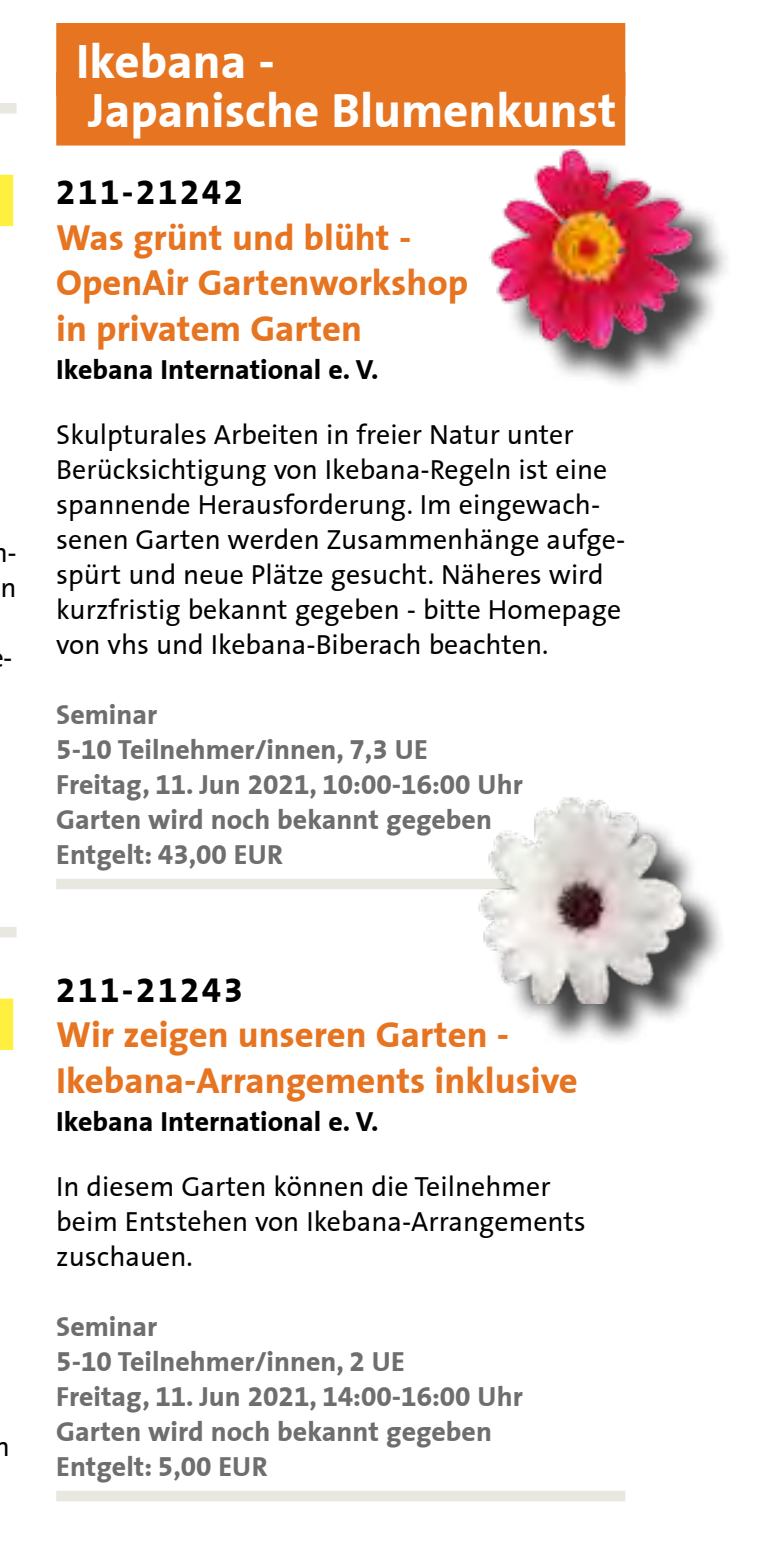
<style>
.page{position:relative;width:771px;height:1554px;background:#fff}
.page>*{position:absolute;margin:0;border:0;box-sizing:border-box;transform-origin:0 0}
.t1{font:700 49px/49px "The Sans Correspondence";color:#fff}
.t2{font:700 36.75px/45.5px "The Sans Correspondence";color:#e67421}
.t3{font:700 35px "The Sans Correspondence";letter-spacing:.075em;color:#000}
.t4{font:28px/35px "The Sans Correspondence";color:#000}
.t5{font:700 28px/35px "The Sans Correspondence";color:#6e6e6e}
.t6{font:700 28px "The Sans Correspondence";color:#000}
</style>
<div class="page">
<div style="left:0;top:103px;width:17px;height:11px;background:#e8e8e0"></div>
<div style="left:0;top:927px;width:17px;height:10px;background:#e8e8e0"></div>
<svg style="left:0;top:175px;width:13px;height:51px"></svg>
<svg style="left:0;top:999px;width:13px;height:51px"></svg>
<div style="left:56px;top:23px;width:569px;height:74px;background:#e67421"></div>
<div style="left:56px;top:72px;width:569px;height:74px;background:#e67421"></div>
<div style="left:56px;top:879px;width:569px;height:10px;background:#e8e8e0"></div>
<div style="left:56px;top:1491px;width:569px;height:10px;background:#e8e8e0"></div>
<div style="left:487px;top:804px;width:241px;height:243px;background:#000;opacity:.75"></div>
<img style="left:478px;top:797px;width:221px;height:207px">
<div style="left:497px;top:156px;width:236px;height:235px;background:#000;opacity:.75"></div>
<img style="left:488px;top:150px;width:211px;height:211px">
<p class="t4" style="left:0;top:536px;width:18px">- n</p>
<p class="t4" style="left:3px;top:641px;width:11px">-</p>
<h1 class="t1" style="left:76px;top:38px;width:542px">Ikebana -<br>Japanische Blumenkunst</h1>
<p class="t3" style="left:56px;top:174px;width:188px">211-21242</p>
<h2 class="t2" style="left:56px;top:216px;width:413px">Was grünt und blüht -<br>OpenAir Gartenworkshop in privatem Garten</h2>
<p class="t6" style="left:56px;top:355px;width:324px">Ikebana International e. V.</p>
<p class="t4" style="left:56px;top:418px;width:570px">Skulpturales Arbeiten in freier Natur unter Berücksichtigung von Ikebana-Regeln ist eine spannende Herausforderung. Im eingewach&shy;senen Garten werden Zusammenhänge aufge&shy;spürt und neue Plätze gesucht. Näheres wird kurzfristig bekannt gegeben - bitte Homepage von vhs und Ikebana-Biberach beachten.</p>
<p class="t5" style="left:56px;top:698px;width:468px">Seminar<br>5-10 Teilnehmer/innen, 7,3 UE<br>Freitag, 11. Jun 2021, 10:00-16:00 Uhr<br>Garten wird noch bekannt gegeben<br>Entgelt: 43,00 EUR</p>
<p class="t4" style="left:-6px;top:1430px;width:18px">n</p>
<p class="t3" style="left:56px;top:972px;width:188px">211-21243</p>
<h2 class="t2" style="left:56px;top:1013px;width:523px">Wir zeigen unseren Garten -<br>Ikebana-Arrangements inklusive</h2>
<p class="t6" style="left:56px;top:1107px;width:324px">Ikebana International e. V.</p>
<p class="t4" style="left:56px;top:1170px;width:531px">In diesem Garten können die Teilnehmer beim Entstehen von Ikebana-Arrangements zuschauen.</p>
<p class="t5" style="left:56px;top:1310px;width:468px">Seminar<br>5-10 Teilnehmer/innen, 2 UE<br>Freitag, 11. Jun 2021, 14:00-16:00 Uhr<br>Garten wird noch bekannt gegeben<br>Entgelt: 5,00 EUR</p>
</div>
